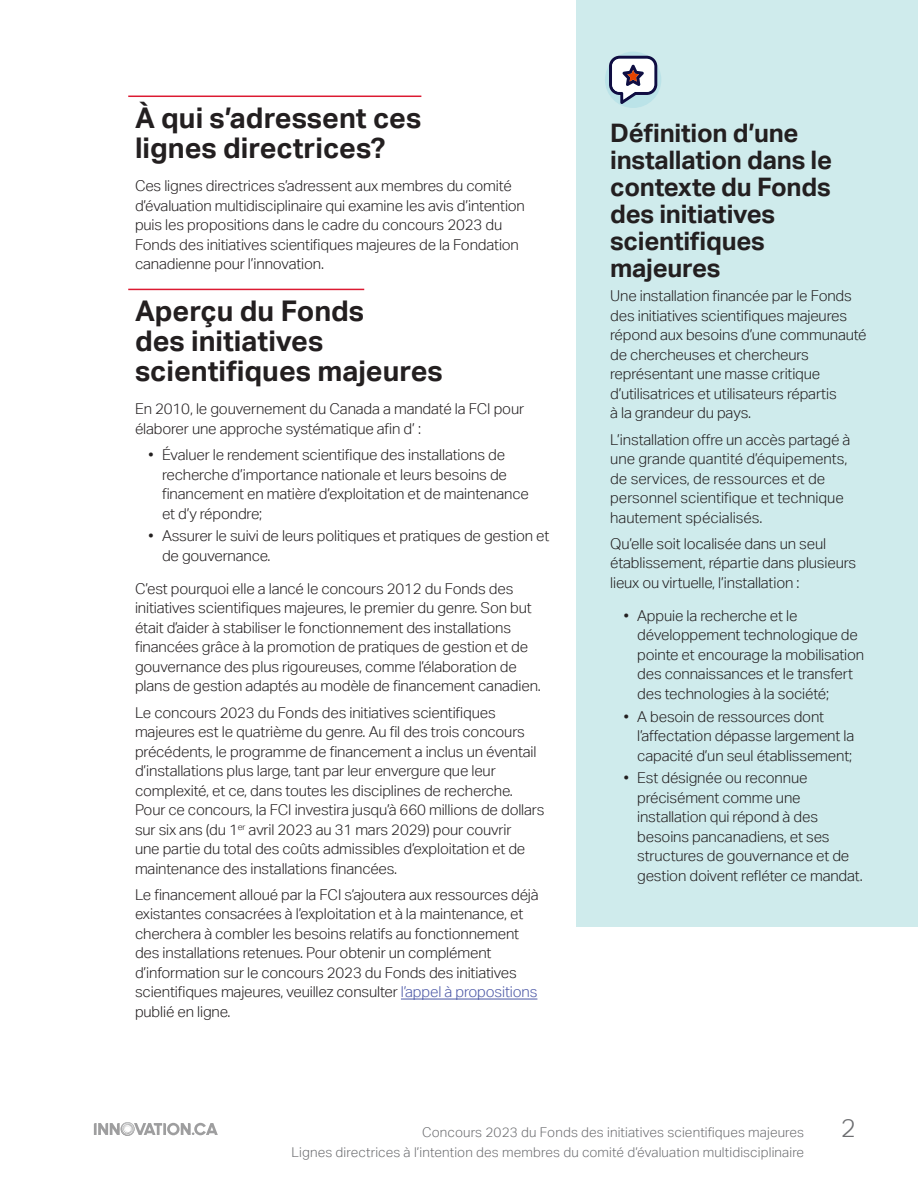
<style>
.page{position:relative;width:918px;height:1188px;background:#fff}
.page>*{position:absolute;margin:0;border:0;box-sizing:border-box;transform-origin:0 0}
.t1{font:700 28.5px/30px "Aktiv Grotesk";color:#231f20}
.H3_no_ToC{font:700 25.5px/27px "Aktiv Grotesk";letter-spacing:-.01em;color:#231f20}
.t2{font:300 25.5px "Aktiv Grotesk";color:#6c6d70}
.Body{font:300 15px/19.5px "Aktiv Grotesk";letter-spacing:-.01em;color:#231f20}
.t3{font:300 13.5px/20.2px "Aktiv Grotesk";letter-spacing:.01em;color:#6c6d70;text-align:right}
.s1{color:#4c58a6}
</style>
<div class="page">
<svg style="left:94px;top:1122px;width:124px;height:14px"></svg>
<hr style="left:128px;top:96px;width:293px;height:1px;background:#dc1a32">
<hr style="left:128px;top:289px;width:236px;height:1px;background:#dc1a32">
<hr style="left:401px;top:999px;width:136px;height:1px;background:#4c58a6">
<div style="left:577px;top:0;width:341px;height:927px;background:#cfebec"></div>
<svg style="left:605px;top:52px;width:56px;height:56px"></svg>
<svg style="left:609px;top:56px;width:48px;height:48px;background:#afb2c0"></svg>
<h2 class="t1" style="left:135px;top:103px;width:288px">À qui s’adressent ces lignes directrices?</h2>
<p class="Body" style="left:135px;top:176px;width:392px">Ces lignes directrices s’adressent aux membres du comité d’évaluation multidisciplinaire qui examine les avis d’intention puis les propositions dans le cadre du concours 2023 du Fonds des initiatives scientifiques majeures de la Fondation canadienne pour l’innovation.</p>
<h2 class="t1" style="left:135px;top:296px;width:309px">Aperçu du Fonds<br>des initiatives scientifiques majeures</h2>
<p class="Body" style="left:135px;top:399px;width:391px">En 2010, le gouvernement du Canada a mandaté la FCI pour élaborer une approche systématique afin d’ :</p>
<p class="Body" style="left:162px;top:445px;width:368px;text-indent:-14px">• Évaluer le rendement scientifique des installations de recherche d’importance nationale et leurs besoins de financement en matière d’exploitation et de maintenance et d’y répondre;</p>
<p class="Body" style="left:162px;top:526px;width:389px;text-indent:-14px">• Assurer le suivi de leurs politiques et pratiques de gestion et de gouvernance.</p>
<p class="Body" style="left:135px;top:579px;width:407px">C’est pourquoi elle a lancé le concours 2012 du Fonds des initiatives scientifiques majeures, le premier du genre. Son but était d’aider à stabiliser le fonctionnement des installations financées grâce à la promotion de pratiques de gestion et de gouvernance des plus rigoureuses, comme l’élaboration de plans de gestion adaptés au modèle de financement canadien.</p>
<p class="Body" style="left:135px;top:703px;width:411px">Le concours 2023 du Fonds des initiatives scientifiques majeures est le quatrième du genre. Au fil des trois concours précédents, le programme de financement a inclus un éventail d’installations plus large, tant par leur envergure que leur complexité, et ce, dans toutes les disciplines de recherche.<br>Pour ce concours, la FCI investira jusqu’à 660 millions de dollars sur six ans (du 1<sup>er</sup> avril 2023 au 31 mars 2029) pour couvrir<br>une partie du total des coûts admissibles d’exploitation et de maintenance des installations financées.</p>
<p class="Body" style="left:135px;top:885px;width:405px">Le financement alloué par la FCI s’ajoutera aux ressources déjà existantes consacrées à l’exploitation et à la maintenance, et cherchera à combler les besoins relatifs au fonctionnement des installations retenues. Pour obtenir un complément d’information sur le concours 2023 du Fonds des initiatives scientifiques majeures, veuillez consulter <span class="s1">l’appel à propositions </span>publié en ligne.</p>
<p class="H3_no_ToC" style="left:610px;top:119px;width:223px">Définition d’une installation dans le contexte du Fonds des initiatives scientifiques majeures</p>
<p class="Body" style="left:610px;top:286px;width:258px">Une installation financée par le Fonds des initiatives scientifiques majeures répond aux besoins d’une communauté de chercheuses et chercheurs représentant une masse critique d’utilisatrices et utilisateurs répartis<br>à la grandeur du pays.</p>
<p class="Body" style="left:610px;top:429px;width:242px">L’installation offre un accès partagé à une grande quantité d’équipements, de services, de ressources et de personnel scientifique et technique hautement spécialisés.</p>
<p class="Body" style="left:610px;top:534px;width:248px">Qu’elle soit localisée dans un seul établissement, répartie dans plusieurs lieux ou virtuelle, l’installation :</p>
<p class="Body" style="left:637px;top:606px;width:229px;text-indent:-14px">• Appuie la recherche et le développement technologique de pointe et encourage la mobilisation des connaissances et le transfert des technologies à la société;</p>
<p class="Body" style="left:637px;top:706px;width:219px;text-indent:-14px">• A besoin de ressources dont l’affectation dépasse largement la capacité d’un seul établissement;</p>
<p class="Body" style="left:637px;top:768px;width:227px;text-indent:-14px">• Est désignée ou reconnue précisément comme une installation qui répond à des besoins pancanadiens, et ses structures de gouvernance et de gestion doivent refléter ce mandat.</p>
<p class="t3" style="left:292px;top:1122px;width:514px">Concours 2023 du Fonds des initiatives scientifiques majeures<br>Lignes directrices à l’intention des membres du comité d’évaluation multidisciplinaire</p>
<h2 class="t2" style="left:841px;top:1113px;width:17px">2</h2>
</div>
